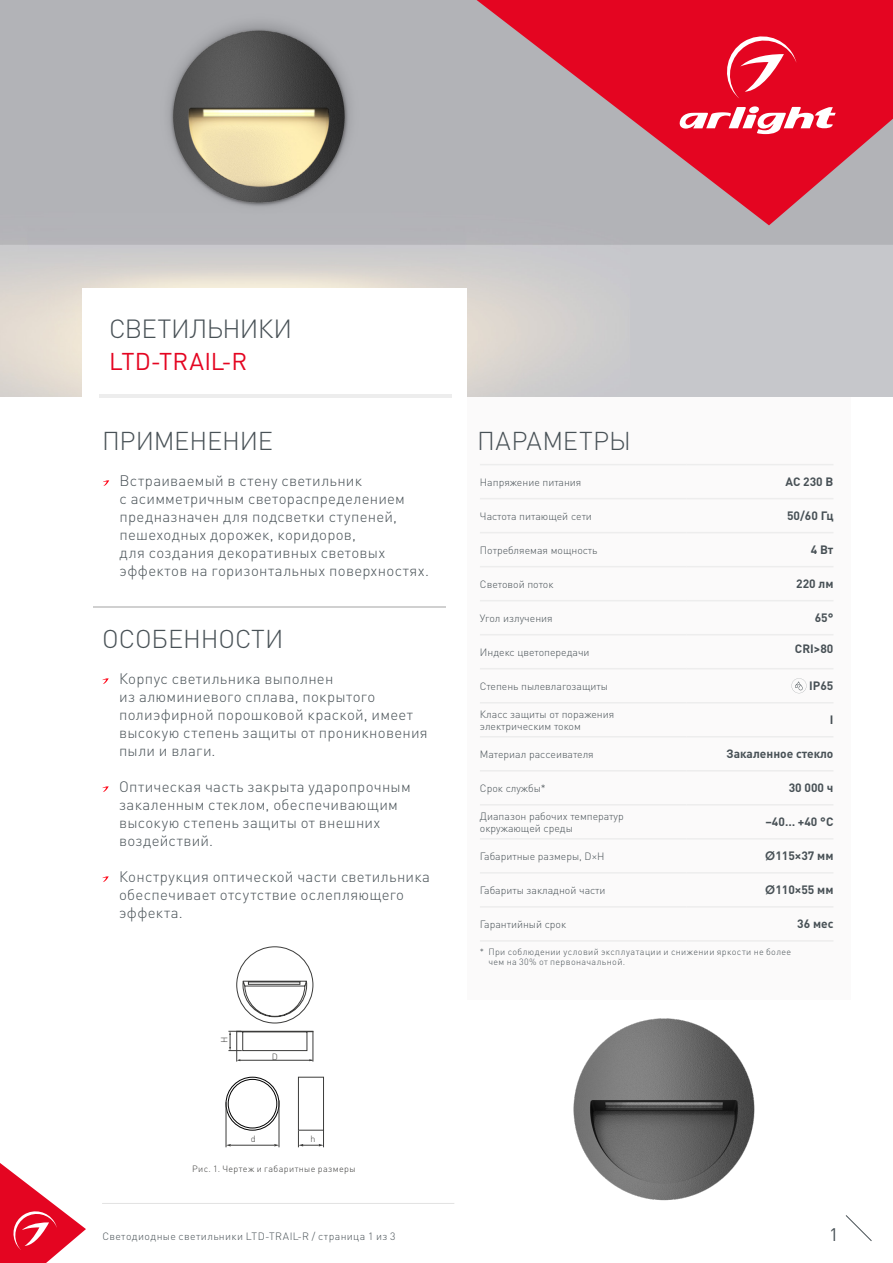
<style>
.page{position:relative;width:893px;height:1263px;background:#fff}
.page>*{position:absolute;margin:0;border:0;box-sizing:border-box;transform-origin:0 0}
.t1{font:300 25.95px "DIN Pro";letter-spacing:-.025em;color:#485156}
.t2{font:300 25.5px "DIN Pro";letter-spacing:-.005em;color:#485156}
.t3{font:300 25.5px "DIN Pro";letter-spacing:.015em;color:#485156}
.t4{font:24px "DIN Pro";letter-spacing:.005em;color:#e40521}
.t5{font:18px "DIN Pro";color:#485156}
.t6{font:300 15px/18px "DIN Pro";letter-spacing:.02em;color:#485156}
.t7{font:700 12px "DIN Pro";color:#485156}
.t8{font:300 10.5px/12px "DIN Pro";color:#485156}
.t9{font:300 10.5px "DIN Pro";letter-spacing:.04em;color:#485156}
.t10{font:300 9px/10.5px "DIN Pro";letter-spacing:.04em;color:#485156}
.t11{font:300 9px "DIN Pro";letter-spacing:.04em;color:#3c3c3b}
.s1{font-family:"Century Gothic"}
</style>
<div class="page">
<svg style="left:845px;top:1215px;width:27px;height:26px"></svg>
<hr style="left:102px;top:1203px;width:352px;height:1px;background:#e3e3e3">
<img style="left:0;top:0;width:893px;height:396px">
<div style="left:467px;top:397px;width:383px;height:603px;background:#fbfafa"></div>
<hr style="left:480px;top:464px;width:206px;height:1px;background:#ededed">
<hr style="left:686px;top:464px;width:147px;height:1px;background:#ededed">
<hr style="left:480px;top:498px;width:206px;height:1px;background:#ededed">
<hr style="left:686px;top:498px;width:147px;height:1px;background:#ededed">
<hr style="left:480px;top:532px;width:206px;height:1px;background:#ededed">
<hr style="left:686px;top:532px;width:147px;height:1px;background:#ededed">
<hr style="left:480px;top:566px;width:206px;height:1px;background:#ededed">
<hr style="left:686px;top:566px;width:147px;height:1px;background:#ededed">
<hr style="left:480px;top:600px;width:206px;height:1px;background:#ededed">
<hr style="left:686px;top:600px;width:147px;height:1px;background:#ededed">
<hr style="left:480px;top:634px;width:206px;height:1px;background:#ededed">
<hr style="left:686px;top:634px;width:147px;height:1px;background:#ededed">
<hr style="left:480px;top:668px;width:206px;height:1px;background:#ededed">
<hr style="left:686px;top:668px;width:147px;height:1px;background:#ededed">
<hr style="left:480px;top:702px;width:206px;height:1px;background:#ededed">
<hr style="left:686px;top:702px;width:147px;height:1px;background:#ededed">
<hr style="left:480px;top:736px;width:206px;height:1px;background:#ededed">
<hr style="left:686px;top:736px;width:147px;height:1px;background:#ededed">
<hr style="left:480px;top:770px;width:206px;height:1px;background:#ededed">
<hr style="left:686px;top:770px;width:147px;height:1px;background:#ededed">
<hr style="left:480px;top:804px;width:206px;height:1px;background:#ededed">
<hr style="left:686px;top:804px;width:147px;height:1px;background:#ededed">
<hr style="left:480px;top:838px;width:206px;height:1px;background:#ededed">
<hr style="left:686px;top:838px;width:147px;height:1px;background:#ededed">
<hr style="left:480px;top:872px;width:206px;height:1px;background:#ededed">
<hr style="left:686px;top:872px;width:147px;height:1px;background:#ededed">
<hr style="left:480px;top:906px;width:206px;height:2px;background:#ededed">
<hr style="left:686px;top:906px;width:147px;height:2px;background:#ededed">
<hr style="left:480px;top:940px;width:206px;height:2px;background:#ededed">
<hr style="left:686px;top:940px;width:147px;height:2px;background:#ededed">
<svg style="left:791px;top:678px;width:15px;height:15px"></svg>
<div style="left:82px;top:288px;width:384px;height:117px;background:#fff"></div>
<hr style="left:99px;top:394px;width:352px;height:3px;background:#ededed">
<hr style="left:94px;top:606px;width:352px;height:1px;background:#d0d0d0">
<svg style="left:103px;top:480px;width:6px;height:6px"></svg>
<img style="left:573px;top:1018px;width:182px;height:183px">
<div style="left:298px;top:1077px;width:26px;height:53px;border:1px solid #3c3c3b"></div>
<svg style="left:226px;top:1077px;width:53px;height:53px"></svg>
<svg style="left:298px;top:1130px;width:26px;height:17px"></svg>
<hr style="left:231px;top:1145px;width:43px;height:1px;background:#3c3c3b">
<hr style="left:279px;top:1100px;width:1px;height:47px;background:#3c3c3b">
<hr style="left:226px;top:1102px;width:1px;height:45px;background:#3c3c3b">
<hr style="left:239px;top:1060px;width:74px;height:1px;background:#3c3c3b">
<hr style="left:313px;top:1031px;width:1px;height:30px;background:#3c3c3b">
<hr style="left:236px;top:1031px;width:1px;height:30px;background:#3c3c3b">
<svg style="left:228px;top:946px;width:85px;height:105px"></svg>
<svg style="left:102px;top:678px;width:7px;height:6px"></svg>
<svg style="left:102px;top:786px;width:7px;height:6px"></svg>
<svg style="left:102px;top:876px;width:7px;height:6px"></svg>
<svg style="left:477px;top:0;width:416px;height:225px;background:#cc5667"></svg>
<svg style="left:677px;top:106px;width:159px;height:31px"></svg>
<svg style="left:722px;top:31px;width:74px;height:68px;background:#e82f46"></svg>
<svg style="left:0;top:1163px;width:86px;height:100px"></svg>
<h1 class="t1" style="left:109px;top:311px;width:185px">СВЕТИЛЬНИКИ</h1>
<h3 class="t4" style="left:109px;top:345px;width:140px">LTD-TRAIL-R</h3>
<h2 class="t2" style="left:102px;top:423px;width:172px">ПРИМЕНЕНИЕ</h2>
<p class="t6" style="left:120px;top:471px;width:311px">Встраиваемый в стену светильник<br>с асимметричным светораспределением предназначен для подсветки ступеней, пешеходных дорожек, коридоров,<br>для создания декоративных световых эффектов на горизонтальных поверхностях.</p>
<h2 class="t2" style="left:102px;top:621px;width:183px">ОСОБЕННОСТИ</h2>
<p class="t6" style="left:119px;top:669px;width:310px">Корпус светильника выполнен<br>из алюминиевого сплава, покрытого полиэфирной порошковой краской, имеет высокую степень защиты от проникновения пыли и влаги.</p>
<p class="t6" style="left:119px;top:777px;width:293px">Оптическая часть закрыта ударопрочным закаленным стеклом, обеспечивающим высокую степень защиты от внешних воздействий.</p>
<p class="t6" style="left:119px;top:867px;width:312px">Конструкция оптической части светильника обеспечивает отсутствие ослепляющего эффекта.</p>
<p class="t11" style="left:218px;top:1043px;width:8px;rotate:-90deg">H</p>
<p class="t11" style="left:272px;top:1050px;width:8px">D</p>
<p class="t11" style="left:251px;top:1133px;width:6px">d</p>
<p class="t11" style="left:311px;top:1133px;width:7px">h</p>
<p class="t11" style="left:192px;top:1162px;width:165px">Рис. 1. Чертеж и габаритные размеры</p>
<h2 class="t3" style="left:477px;top:423px;width:155px">ПАРАМЕТРЫ</h2>
<p class="t8" style="left:480px;top:475px;width:103px">Напряжение питания</p>
<p class="t7" style="left:785px;top:473px;width:49px">AC 230 В</p>
<p class="t8" style="left:480px;top:509px;width:114px">Частота питающей сети</p>
<p class="t7" style="left:787px;top:507px;width:48px">50/60 Гц</p>
<p class="t8" style="left:480px;top:543px;width:119px">Потребляемая мощность</p>
<p class="t7" style="left:811px;top:541px;width:24px">4 Вт</p>
<p class="t8" style="left:480px;top:577px;width:75px">Световой поток</p>
<p class="t7" style="left:796px;top:575px;width:39px">220 лм</p>
<p class="t8" style="left:480px;top:611px;width:74px">Угол излучения</p>
<p class="t7" style="left:815px;top:609px;width:20px">65°</p>
<p class="t8" style="left:480px;top:645px;width:111px">Индекс цветопередачи</p>
<p class="t7" style="left:795px;top:640px;width:40px">CRI&gt;80</p>
<p class="t8" style="left:480px;top:679px;width:130px">Степень пылевлагозащиты</p>
<p class="t7" style="left:809px;top:678px;width:26px">IP65</p>
<p class="t8" style="left:480px;top:707px;width:136px">Класс защиты от поражения электрическим током</p>
<p class="t7" style="left:830px;top:711px;width:5px">I</p>
<p class="t8" style="left:480px;top:747px;width:115px">Материал рассеивателя</p>
<p class="t7" style="left:727px;top:745px;width:108px">Закаленное стекло</p>
<p class="t8" style="left:480px;top:781px;width:67px">Срок службы*</p>
<p class="t7" style="left:789px;top:779px;width:46px">30 000 ч</p>
<p class="t8" style="left:480px;top:810px;width:145px">Диапазон рабочих температур окружающей среды</p>
<p class="t7" style="left:765px;top:814px;width:69px">–40… +40 °С</p>
<p class="t8" style="left:480px;top:850px;width:126px">Габаритные размеры, D×H</p>
<p class="t7" style="left:765px;top:848px;width:70px"><span class="s1">Ø</span>115×37 мм</p>
<p class="t8" style="left:480px;top:884px;width:127px">Габариты закладной части</p>
<p class="t7" style="left:765px;top:882px;width:70px"><span class="s1">Ø</span>110×55 мм</p>
<p class="t8" style="left:480px;top:918px;width:88px">Гарантийный срок</p>
<p class="t7" style="left:797px;top:916px;width:38px">36 мес</p>
<p class="t10" style="left:488px;top:946px;width:304px;text-indent:-9px">* При соблюдении условий эксплуатации и снижении яркости не более чем на 30% от первоначальной.</p>
<p class="t9" style="left:102px;top:1229px;width:295px">Светодиодные светильники LTD-TRAIL-R / страница 1 из 3</p>
<p class="t5" style="left:829px;top:1222px;width:11px">1</p>
</div>
